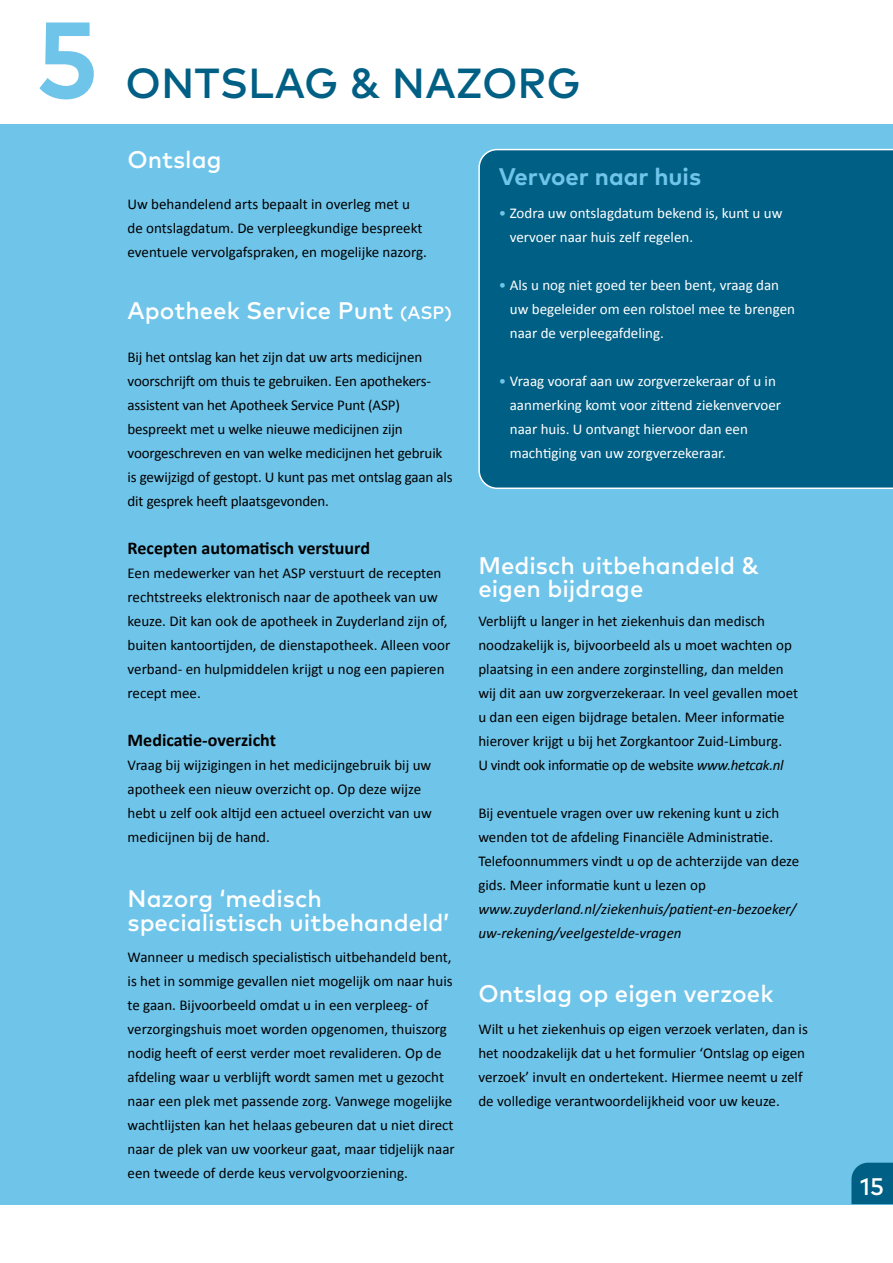
<style>
.page{position:relative;width:893px;height:1263px;background:#fff}
.page>*{position:absolute;margin:0;border:0;box-sizing:border-box;transform-origin:0 0}
.t1{font:700 108px "Mark OT";color:#6fc4e9}
.t2{font:500 42px "Mark OT";color:#005f84}
.t3{font:500 24px/24px "Mark OT";color:#fff}
.t4{font:700 24px "Mark OT";color:#6fc4e9}
.t5{font:700 18px "Calibri";color:#000}
.t6{font:15px/24px "Calibri";color:#000}
.t7{font:15px/24px "Calibri";color:#fff}
.t8{font:italic 15px/24px "Calibri";color:#000}
.s1{font-size:18px}
.s2{color:#6fc4e9}
.s3{font-style:italic}
</style>
<div class="page">
<div style="left:0;top:124px;width:893px;height:1080px;background:#6fc4e9"></div>
<div style="left:851px;top:1163px;width:42px;height:41px;background:#005f84"></div>
<div style="left:478px;top:149px;width:415px;height:340px;background:#005f84"></div>
<h1 class="t1" style="left:36px;top:-10px;width:64px">5</h1>
<h2 class="t2" style="left:125px;top:56px;width:457px">ONTSLAG &amp; NAZORG</h2>
<h3 class="t3" style="left:128px;top:147px;width:95px">Ontslag</h3>
<p class="t6" style="left:128px;top:192px;width:301px">Uw behandelend arts bepaalt in overleg met u de ontslagdatum. De verpleegkundige bespreekt eventuele vervolgafspraken, en mogelijke nazorg.</p>
<h3 class="t3" style="left:128px;top:298px;width:326px">Apotheek Service Punt <span class="s1">(ASP)</span></h3>
<p class="t6" style="left:128px;top:345px;width:327px">Bij het ontslag kan het zijn dat uw arts medicijnen voorschrijft om thuis te gebruiken. Een apothekers&shy;assistent van het Apotheek Service Punt (ASP) bespreekt met u welke nieuwe medicijnen zijn voorgeschreven en van welke medicijnen het gebruik is gewijzigd of gestopt. U kunt pas met ontslag gaan als dit gesprek heeft plaatsgevonden.</p>
<p class="t5" style="left:128px;top:537px;width:244px">Recepten automatisch verstuurd</p>
<p class="t6" style="left:128px;top:561px;width:324px">Een medewerker van het ASP verstuurt de recepten rechtstreeks elektronisch naar de apotheek van uw keuze. Dit kan ook de apotheek in Zuyderland zijn of, buiten kantoortijden, de dienstapotheek. Alleen voor verband- en hulpmiddelen krijgt u nog een papieren recept mee.</p>
<p class="t5" style="left:128px;top:729px;width:150px">Medicatie-overzicht</p>
<p class="t6" style="left:128px;top:753px;width:306px">Vraag bij wijzigingen in het medicijngebruik bij uw apotheek een nieuw overzicht op. Op deze wijze hebt u zelf ook altijd een actueel overzicht van uw medicijnen bij de hand.</p>
<h3 class="t3" style="left:128px;top:886px;width:324px">Nazorg ‘medisch specialistisch uitbehandeld’</h3>
<p class="t6" style="left:128px;top:945px;width:329px">Wanneer u medisch specialistisch uitbehandeld bent, is het in sommige gevallen niet mogelijk om naar huis te gaan. Bijvoorbeeld omdat u in een verpleeg- of verzorgingshuis moet worden opgenomen, thuiszorg nodig heeft of eerst verder moet revalideren. Op de afdeling waar u verblijft wordt samen met u gezocht naar een plek met passende zorg. Vanwege mogelijke wachtlijsten kan het helaas gebeuren dat u niet direct naar de plek van uw voorkeur gaat, maar tidjelijk naar een tweede of derde keus vervolgvoorziening.</p>
<h3 class="t4" style="left:499px;top:161px;width:204px">Vervoer naar huis</h3>
<p class="t7" style="left:510px;top:201px;width:274px;text-indent:-11px"><span class="s2">•</span> Zodra uw ontslagdatum bekend is, kunt u uw vervoer naar huis zelf regelen.</p>
<p class="t7" style="left:510px;top:273px;width:287px;text-indent:-11px"><span class="s2">•</span> Als u nog niet goed ter been bent, vraag dan uw begeleider om een rolstoel mee te brengen naar de verpleegafdeling.</p>
<p class="t7" style="left:510px;top:369px;width:273px;text-indent:-11px"><span class="s2">•</span> Vraag vooraf aan uw zorgverzekeraar of u in aanmerking komt voor zittend ziekenvervoer naar huis. U ontvangt hiervoor dan een machtiging van uw zorgverzekeraar.</p>
<h3 class="t3" style="left:478px;top:554px;width:282px;line-height:22.5px">Medisch uitbehandeld &amp; eigen bijdrage</h3>
<p class="t6" style="left:478px;top:609px;width:321px">Verblijft u langer in het ziekenhuis dan medisch noodzakelijk is, bijvoorbeeld als u moet wachten op plaatsing in een andere zorginstelling, dan melden wij dit aan uw zorgverzekeraar. In veel gevallen moet u dan een eigen bijdrage betalen. Meer informatie hierover krijgt u bij het Zorgkantoor Zuid-Limburg.<br>U vindt ook informatie op de website <span class="s3">www.hetcak.nl</span></p>
<p class="t6" style="left:478px;top:801px;width:322px">Bij eventuele vragen over uw rekening kunt u zich wenden tot de afdeling Financiële Administratie.<br>Telefoonnummers vindt u op de achterzijde van deze gids. Meer informatie kunt u lezen op</p>
<p class="t8" style="left:478px;top:897px;width:320px">www.zuyderland.nl/ziekenhuis/patient-en-bezoeker/ uw-rekening/veelgestelde-vragen</p>
<h3 class="t3" style="left:478px;top:981px;width:296px">Ontslag op eigen verzoek</h3>
<p class="t6" style="left:478px;top:1017px;width:331px">Wilt u het ziekenhuis op eigen verzoek verlaten, dan is het noodzakelijk dat u het formulier ‘Ontslag op eigen verzoek’ invult en ondertekent. Hiermee neemt u zelf de volledige verantwoordelijkheid voor uw keuze.</p>
<h3 class="t3" style="left:860px;top:1174px;width:25px">15</h3>
</div>
